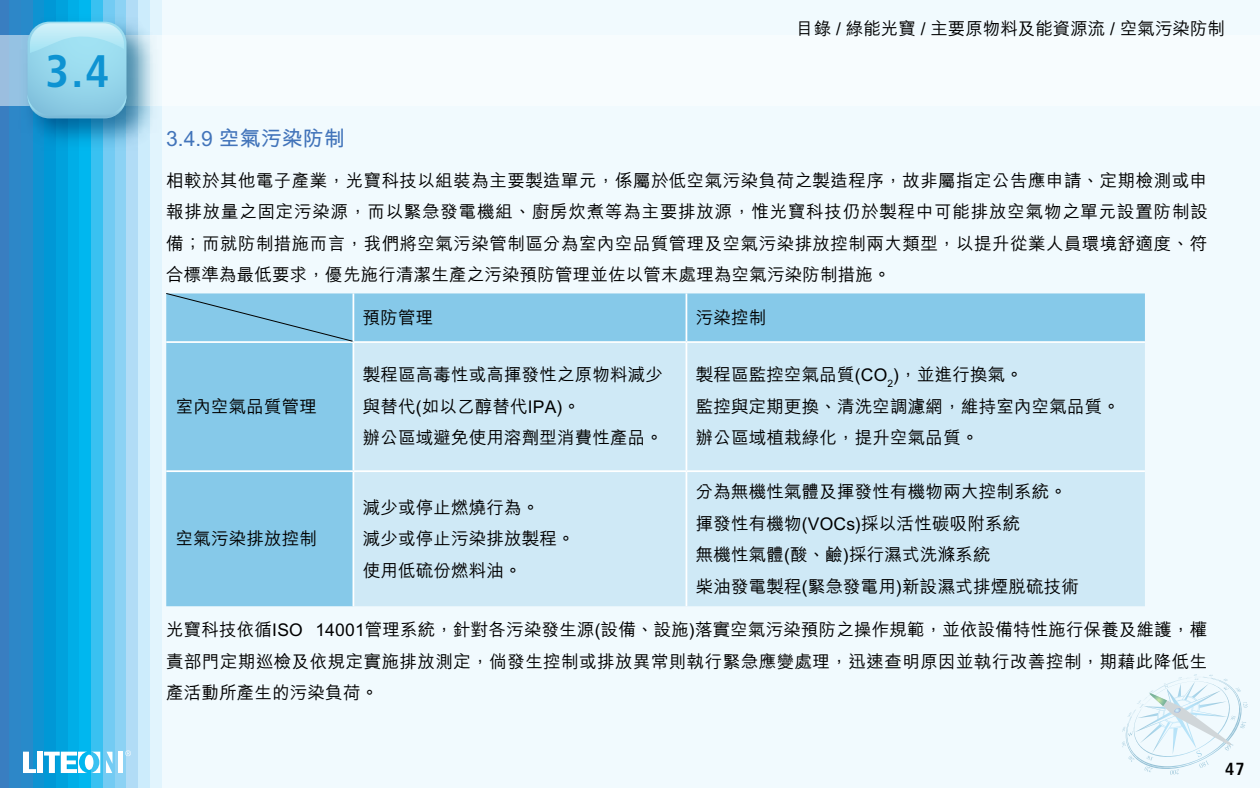
<style>
.page{position:relative;width:1260px;height:788px;background:#fff}
.page>*{position:absolute;margin:0;border:0;box-sizing:border-box;transform-origin:0 0}
.t1{font:700 condensed 45.5px "Frutiger";color:#0e93d2}
.t2{font:700 21px "M Hei";color:#4274ba}
.t3{font:500 17.5px/31.5px "M Hei";letter-spacing:.01em;color:#000}
.t4{font:700 condensed 17.5px "Frutiger";color:#000}
</style>
<div class="page">
<div style="left:138px;top:0;width:1122px;height:788px;background:#f1fafe"></div>
<div style="left:0;top:0;width:10px;height:788px;background:#397ec1"></div>
<div style="left:9px;top:0;width:12px;height:788px;background:#2d87c8"></div>
<div style="left:21px;top:0;width:12px;height:788px;background:#288aca"></div>
<div style="left:33px;top:0;width:12px;height:788px;background:#0e93d2"></div>
<div style="left:45px;top:0;width:11px;height:788px;background:#0098d6"></div>
<div style="left:56px;top:0;width:12px;height:788px;background:#00a2dd"></div>
<div style="left:68px;top:0;width:12px;height:788px;background:#00aee7"></div>
<div style="left:80px;top:0;width:11px;height:788px;background:#00b7ef"></div>
<div style="left:91px;top:0;width:12px;height:788px;background:#39c1f1"></div>
<div style="left:103px;top:0;width:12px;height:788px;background:#73cbf3"></div>
<div style="left:115px;top:0;width:11px;height:788px;background:#8cd2f4"></div>
<div style="left:126px;top:0;width:12px;height:788px;background:#b1dcf6"></div>
<div style="left:138px;top:0;width:12px;height:788px;background:#ccecfc"></div>
<div style="left:150px;top:0;width:11px;height:788px;background:#e1f4fd"></div>
<svg style="left:125px;top:750px;width:6px;height:6px"></svg>
<svg style="left:106px;top:751px;width:6px;height:22px"></svg>
<hr style="left:118px;top:751px;width:4px;height:22px;background:#fff">
<div style="left:37px;top:751px;width:6px;height:22px;background:#fff"></div>
<svg style="left:23px;top:751px;width:13px;height:22px"></svg>
<svg style="left:44px;top:751px;width:56px;height:22px"></svg>
<div style="left:0;top:35px;width:1260px;height:70px;background:#f7fcfe"></div>
<img style="left:12px;top:7px;width:150px;height:151px">
<svg style="left:28px;top:22px;width:98px;height:96px;background:#97d5ea"></svg>
<svg style="left:1126px;top:674px;width:122px;height:101px"></svg>
<div style="left:166px;top:293px;width:979px;height:313px;background:#86c9e9"></div>
<div style="left:354px;top:343px;width:791px;height:263px;background:#cfe9f6"></div>
<hr style="left:353px;top:293px;width:1px;height:48px;background:#fff">
<hr style="left:686px;top:293px;width:1px;height:48px;background:#fff">
<hr style="left:166px;top:341px;width:187px;height:2px;background:#fff">
<hr style="left:353px;top:341px;width:333px;height:2px;background:#fff">
<hr style="left:353px;top:343px;width:1px;height:127px;background:#fff">
<hr style="left:686px;top:341px;width:459px;height:2px;background:#fff">
<hr style="left:686px;top:343px;width:1px;height:127px;background:#fff">
<hr style="left:166px;top:470px;width:187px;height:2px;background:#fff">
<hr style="left:353px;top:470px;width:333px;height:2px;background:#fff">
<hr style="left:353px;top:472px;width:1px;height:134px;background:#fff">
<hr style="left:686px;top:470px;width:459px;height:2px;background:#fff">
<hr style="left:686px;top:472px;width:1px;height:134px;background:#fff">
<svg style="left:166px;top:293px;width:187px;height:48px;background:#84c5e4"></svg>
<h1 class="t1" style="left:46px;top:44px;width:65px">3.4</h1>
<p class="t3" style="left:796px;top:13px;width:430px">目錄 / 綠能光寶 / 主要原物料及能資源流 / 空氣污染防制</p>
<p class="t2" style="left:166px;top:128px;width:180px">3.4.9 空氣污染防制</p>
<p class="t3" style="left:166px;top:165px;width:1043px;text-align:justify">相較於其他電子產業，光寶科技以組裝為主要製造單元，係屬於低空氣污染負荷之製造程序，故非屬指定公告應申請、定期檢測或申報排放量之固定污染源，而以緊急發電機組、廚房炊煮等為主要排放源，惟光寶科技仍於製程中可能排放空氣物之單元設置防制設備；而就防制措施而言，我們將空氣污染管制區分為室內空品質管理及空氣污染排放控制兩大類型，以提升從業人員環境舒適度、符合標準為最低要求，優先施行清潔生產之污染預防管理並佐以管末處理為空氣污染防制措施。</p>
<p class="t3" style="left:363px;top:302px;width:72px">預防管理</p>
<p class="t3" style="left:696px;top:302px;width:72px">污染控制</p>
<p class="t3" style="left:176px;top:391px;width:143px">室內空氣品質管理</p>
<p class="t3" style="left:363px;top:359px;width:302px">製程區高毒性或高揮發性之原物料減少與替代(如以乙醇替代IPA)。<br>辦公區域避免使用溶劑型消費性產品。</p>
<p class="t3" style="left:696px;top:359px;width:426px">製程區監控空氣品質(CO<sub>2</sub>)，並進行換氣。<br>監控與定期更換、清洗空調濾網，維持室內空氣品質。辦公區域植栽綠化，提升空氣品質。</p>
<p class="t3" style="left:696px;top:476px;width:385px">分為無機性氣體及揮發性有機物兩大控制系統。揮發性有機物(VOCs)採以活性碳吸附系統<br>無機性氣體(酸、鹼)採行濕式洗滌系統<br>柴油發電製程(緊急發電用)新設濕式排煙脫硫技術</p>
<p class="t3" style="left:166px;top:614px;width:1043px;text-align:justify">光寶科技依循ISO 14001管理系統，針對各污染發生源(設備、設施)落實空氣污染預防之操作規範，並依設備特性施行保養及維護，權責部門定期巡檢及依規定實施排放測定，倘發生控制或排放異常則執行緊急應變處理，迅速查明原因並執行改善控制，期藉此降低生產活動所產生的污染負荷。</p>
<p class="t3" style="left:363px;top:492px;width:213px">減少或停止燃燒行為。<br>減少或停止污染排放製程。使用低硫份燃料油。</p>
<p class="t3" style="left:176px;top:523px;width:143px">空氣污染排放控制</p>
<p class="t4" style="left:1225px;top:758px;width:21px">47</p>
</div>
